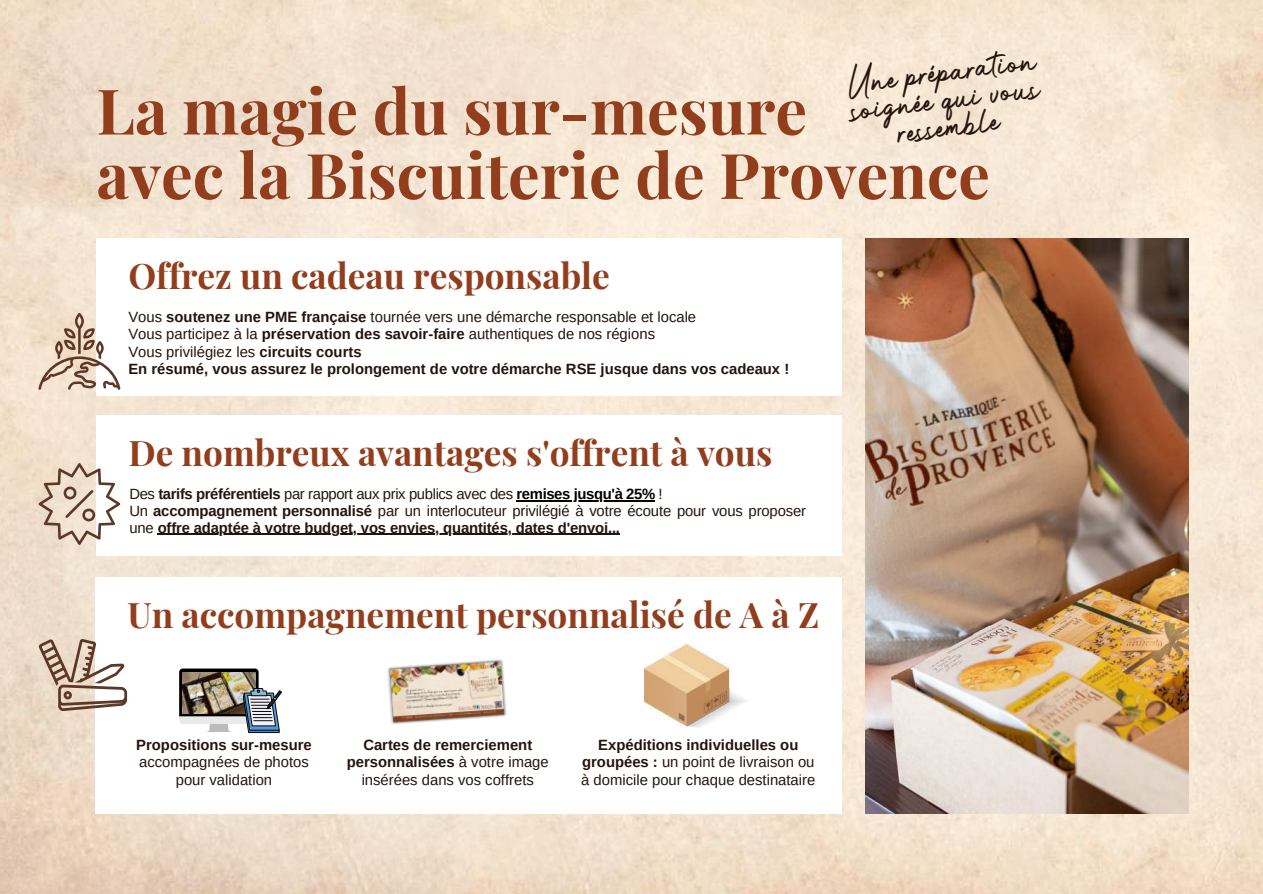
<style>
.page{position:relative;width:1263px;height:894px;background:#fff}
.page>*{position:absolute;margin:0;border:0;box-sizing:border-box;transform-origin:0 0}
.t1{font:700 63px "Playfair Display";color:#923e1d}
.t2{font:700 35.1px "Playfair Display";color:#923e1d}
.t3{font:24.45px/27.8px "Anantha Signature";color:#24140d}
.t4{font:700 14.85px/17.4px "Arimo";color:#24140d}
.t5{font:14.85px/17.4px "Arimo";color:#24140d;text-align:center}
.s1{font-weight:400}
.s2{color:#000}
.s3{font-weight:700}
</style>
<div class="page">
<img style="left:0;top:0;width:1263px;height:893px">
<div style="left:96px;top:238px;width:746px;height:157px;background:#fff"></div>
<div style="left:96px;top:577px;width:746px;height:236px;background:#fff"></div>
<div style="left:96px;top:415px;width:746px;height:141px;background:#fff"></div>
<svg style="left:38px;top:313px;width:82px;height:77px"></svg>
<svg style="left:38px;top:463px;width:82px;height:82px"></svg>
<svg style="left:38px;top:638px;width:89px;height:72px"></svg>
<img style="left:865px;top:238px;width:323px;height:575px">
<img style="left:387px;top:659px;width:120px;height:65px">
<img style="left:645px;top:644px;width:101px;height:83px">
<img style="left:179px;top:668px;width:103px;height:64px">
<hr style="left:517px;top:500px;width:138px;height:1px;background:#000">
<hr style="left:158px;top:533px;width:462px;height:1px;background:#24140d">
<h3 class="t3" style="left:846px;top:71px;width:192px;rotate:-7deg">Une préparation soignée qui vous</h3>
<h1 class="t1" style="left:96px;top:66px;width:712px">La magie du sur-mesure</h1>
<h3 class="t3" style="left:897px;top:120px;width:104px;rotate:-7deg">ressemble</h3>
<h1 class="t1" style="left:96px;top:131px;width:895px">avec la Biscuiterie de Provence</h1>
<h2 class="t2" style="left:128px;top:251px;width:483px">Offrez un cadeau responsable</h2>
<p class="t4" style="left:128px;top:308px;width:662px"><span class="s1">Vous</span> soutenez une PME française <span class="s1">tournée vers une démarche responsable et locale<br>Vous participez à la</span> préservation des savoir-faire <span class="s1">authentiques de nos régions<br>Vous privilégiez les</span> circuits courts<br>En résumé, vous assurez le prolongement de votre démarche RSE jusque dans vos cadeaux !</p>
<h2 class="t2" style="left:128px;top:428px;width:645px">De nombreux avantages s'offrent à vous</h2>
<p class="t4" style="left:129px;top:485px;width:678px;line-height:16.8px"><span class="s1">Des</span> tarifs préférentiels <span class="s1">par rapport aux prix publics avec des</span> <span class="s2">remises jusqu'à 25%</span> <span class="s1">!<br>Un</span> accompagnement personnalisé <span class="s1">par un interlocuteur privilégié à votre écoute pour vous proposer une</span> offre adaptée à votre budget, vos envies, quantités, dates d'envoi...</p>
<h2 class="t2" style="left:127px;top:590px;width:693px">Un accompagnement personnalisé de A à Z</h2>
<p class="t4" style="left:136px;top:735px;width:177px">Propositions sur-mesure</p>
<p class="t5" style="left:139px;top:753px;width:171px">accompagnées de photos pour validation</p>
<p class="t4" style="left:347px;top:735px;width:203px;text-align:center">Cartes de remerciement personnalisées <span class="s1">à votre image insérées dans vos coffrets</span></p>
<p class="t5" style="left:581px;top:735px;width:236px"><span class="s3">Expéditions individuelles ou groupées :</span> un point de livraison ou à domicile pour chaque destinataire</p>
</div>
